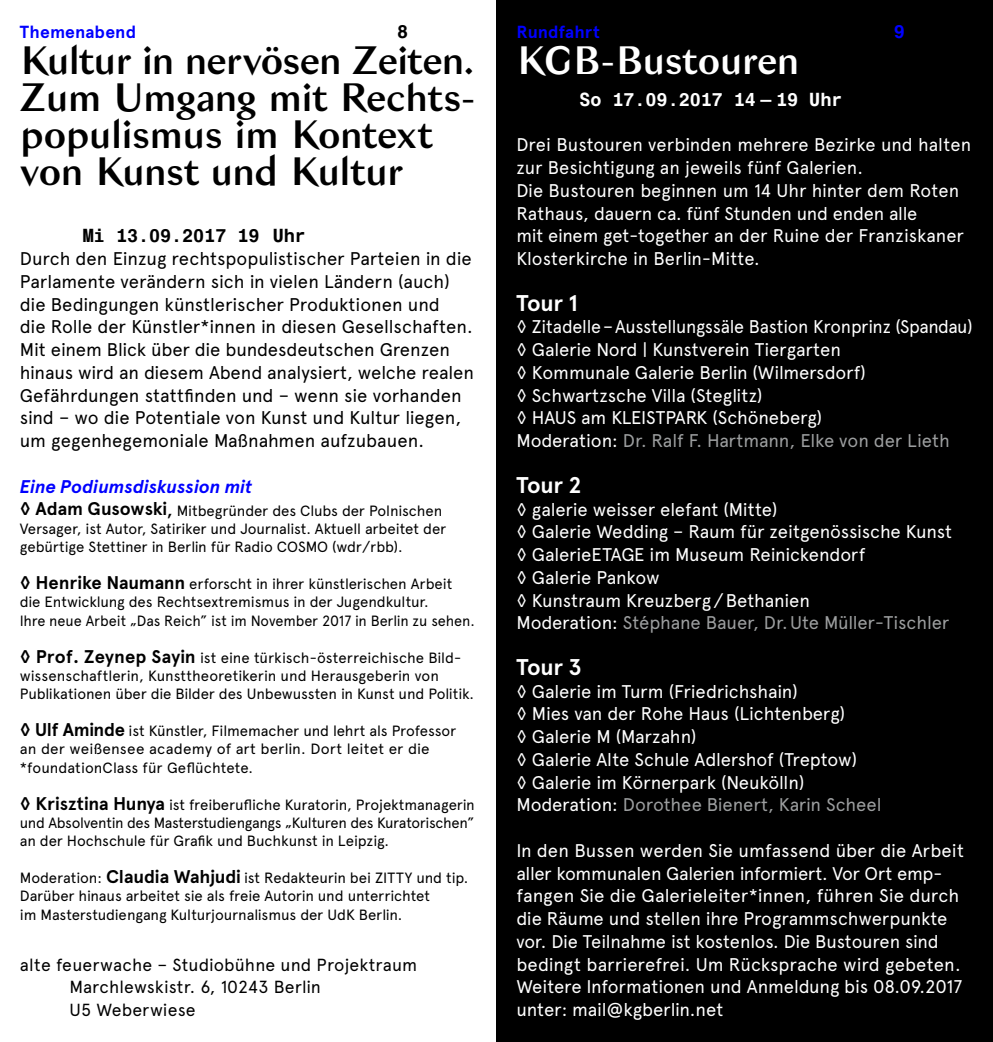
<style>
.page{position:relative;width:993px;height:1042px;background:#fff}
.page>*{position:absolute;margin:0;border:0;box-sizing:border-box;transform-origin:0 0}
.t1{font:38.5px/36.8px "Bagnard";letter-spacing:-.02em;color:#000}
.t2{font:38.5px "Bagnard";letter-spacing:-.015em;color:#fff}
.t3{font:700 22.75px "Apercu Pro";letter-spacing:-.025em;color:#fff}
.t4{font:18.38px/22.8px "Apercu Pro";letter-spacing:-.01em;color:#fff}
.t5{font:18.38px/22.8px "Apercu Pro";letter-spacing:-.005em;color:#000}
.t6{font:italic 700 18.38px "Apercu Pro";letter-spacing:-.01em;color:#00f}
.t7{font:700 18.38px "Helvetica Monospaced Pro";color:#fff}
.t8{font:700 18.38px "Helvetica Monospaced Pro";color:#000}
.t9{font:700 18.38px "Helvetica Monospaced Pro";color:#00f}
.t10{font:17.5px/22.8px "Apercu Pro";letter-spacing:.005em;color:#000}
.t11{font:700 17.5px "Apercu Pro";letter-spacing:.005em;color:#00f}
.t12{font:14.88px/18.4px "Apercu Pro";letter-spacing:-.01em;color:#000}
.s1{font-weight:700;font-size:18.38px}
.s2{font-weight:700}
.s3{color:#9c9e9f}
</style>
<div class="page">
<div style="left:496px;top:0;width:496px;height:1042px;background:#000"></div>
<p class="t11" style="left:20px;top:18px;width:118px">Themenabend</p>
<p class="t8" style="left:397px;top:20px;width:13px">8</p>
<h1 class="t1" style="left:20px;top:43px;width:457px">Kultur in nervösen Zeiten.<br>Zum Umgang mit Rechts&shy;populismus im Kontext von Kunst und Kultur</h1>
<p class="t8" style="left:83px;top:225px;width:224px">Mi 13.09.2017 19 Uhr</p>
<p class="t5" style="left:20px;top:246px;width:455px">Durch den Einzug rechtspopulistischer Parteien in die Parlamente verändern sich in vielen Ländern (auch) die Bedingungen künstlerischer Produktionen und<br>die Rolle der Künstler*innen in diesen Gesellschaften.<br>Mit einem Blick über die bundesdeutschen Grenzen hinaus wird an diesem Abend analysiert, welche realen Gefährdungen stattfinden und – wenn sie vorhanden sind – wo die Potentiale von Kunst und Kultur liegen, um gegenhegemoniale Maßnahmen aufzubauen.</p>
<p class="t6" style="left:20px;top:472px;width:234px">Eine Podiumsdiskussion mit</p>
<p class="t12" style="left:20px;top:500px;width:428px"><span class="s1">◊ Adam Gusowski</span><span class="s2">,</span> Mitbegründer des Clubs der Polnischen<br>Versager, ist Autor, Satiriker und Journalist. Aktuell arbeitet der gebürtige Stettiner in Berlin für Radio COSMO (wdr/rbb).</p>
<p class="t12" style="left:20px;top:573px;width:456px"><span class="s1">◊ Henrike Naumann</span> erforscht in ihrer künstlerischen Arbeit die Entwicklung des Rechtsextremismus in der Jugendkultur.<br>Ihre neue Arbeit „Das Reich” ist im November 2017 in Berlin zu sehen.</p>
<p class="t12" style="left:20px;top:647px;width:455px"><span class="s1">◊ Prof. Zeynep Sayin</span> ist eine türkisch-österreichische Bild&shy;wissenschaftlerin, Kunsttheoretikerin und Herausgeberin von<br>Publikationen über die Bilder des Unbewussten in Kunst und Politik.</p>
<p class="t12" style="left:20px;top:720px;width:438px"><span class="s1">◊ Ulf Aminde</span> ist Künstler, Filmemacher und lehrt als Professor an der weißensee academy of art berlin. Dort leitet er die *foundationClass für Geflüchtete.</p>
<p class="t12" style="left:20px;top:794px;width:456px;text-align:justify"><span class="s1">◊ Krisztina Hunya</span> ist freiberufliche Kuratorin, Projektmanagerin und Absolventin des Masterstudiengangs „Kulturen des Kuratorischen” an der Hochschule für Grafik und Buchkunst in Leipzig.</p>
<p class="t12" style="left:20px;top:867px;width:450px">Moderation: <span class="s1">Claudia Wahjudi</span> ist Redakteurin bei ZITTY und tip.<br>Darüber hinaus arbeitet sie als freie Autorin und unterrichtet<br>im Masterstudiengang Kulturjournalismus der UdK Berlin.</p>
<p class="t10" style="left:69px;top:952px;width:349px;text-indent:-50px">alte feuerwache – Studiobühne und Projektraum<br>Marchlewskistr. 6, 10243 Berlin<br>U5 Weberwiese</p>
<p class="t9" style="left:893px;top:20px;width:13px">9</p>
<p class="t11" style="left:516px;top:18px;width:85px">Rundfahrt</p>
<h1 class="t2" style="left:516px;top:37px;width:284px">KGB-Bustouren</h1>
<p class="t7" style="left:579px;top:88px;width:264px">So 17.09.2017 14 — 19 Uhr</p>
<p class="t4" style="left:516px;top:132px;width:456px">Drei Bustouren verbinden mehrere Bezirke und halten zur Besichtigung an jeweils fünf Galerien.<br>Die Bustouren beginnen um 14 Uhr hinter dem Roten Rathaus, dauern ca. fünf Stunden und enden alle<br>mit einem get-together an der Ruine der Franziskaner Klosterkirche in Berlin-Mitte.</p>
<p class="t3" style="left:516px;top:286px;width:63px">Tour 1</p>
<p class="t4" style="left:516px;top:314px;width:457px">◊ Zitadelle–Ausstellungssäle Bastion Kronprinz (Spandau) ◊ Galerie Nord | Kunstverein Tiergarten<br>◊ Kommunale Galerie Berlin (Wilmersdorf)<br>◊ Schwartzsche Villa (Steglitz)<br>◊ HAUS am KLEISTPARK (Schöneberg)<br>Moderation: <span class="s3">Dr. Ralf F. Hartmann, Elke von der Lieth</span></p>
<p class="t3" style="left:516px;top:468px;width:67px">Tour 2</p>
<p class="t4" style="left:516px;top:496px;width:437px">◊ galerie weisser elefant (Mitte)<br>◊ Galerie Wedding – Raum für zeitgenössische Kunst ◊ GalerieETAGE im Museum Reinickendorf<br>◊ Galerie Pankow<br>◊ Kunstraum Kreuzberg/Bethanien<br>Moderation: <span class="s3">Stéphane Bauer, Dr.Ute Müller-Tischler</span></p>
<p class="t3" style="left:516px;top:650px;width:67px">Tour 3</p>
<p class="t4" style="left:516px;top:678px;width:366px">◊ Galerie im Turm (Friedrichshain)<br>◊ Mies van der Rohe Haus (Lichtenberg)<br>◊ Galerie M (Marzahn)<br>◊ Galerie Alte Schule Adlershof (Treptow)<br>◊ Galerie im Körnerpark (Neukölln)<br>Moderation: <span class="s3">Dorothee Bienert, Karin Scheel</span></p>
<p class="t4" style="left:516px;top:838px;width:449px">In den Bussen werden Sie umfassend über die Arbeit aller kommunalen Galerien informiert. Vor Ort emp&shy;fangen Sie die Galerieleiter*innen, führen Sie durch die Räume und stellen ihre Programmschwerpunkte vor. Die Teilnahme ist kostenlos. Die Bustouren sind bedingt barrierefrei. Um Rücksprache wird gebeten.<br>Weitere Informationen und Anmeldung bis 08.09.2017 unter: mail@kgberlin.net</p>
</div>
